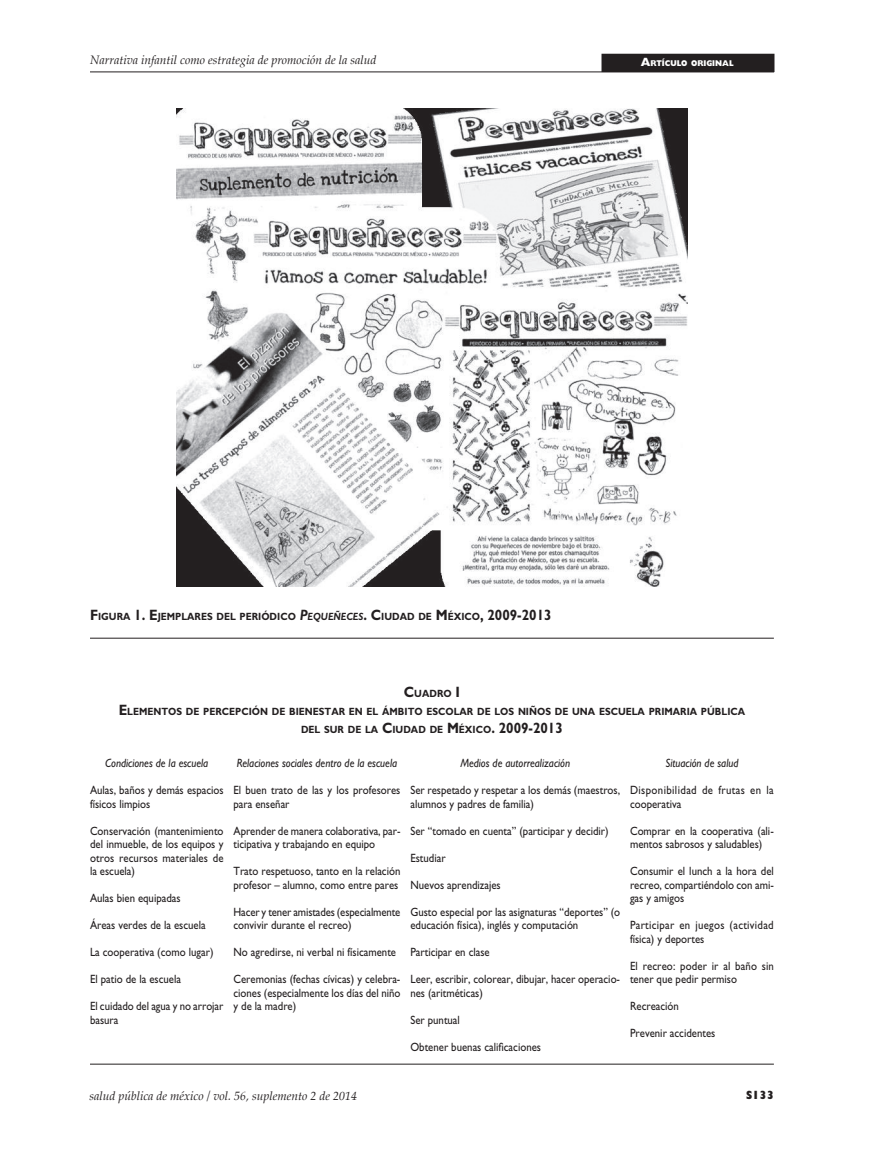
<style>
.page{position:relative;width:893px;height:1149px;background:#fff}
.page>*{position:absolute;margin:0;border:0;box-sizing:border-box;transform-origin:0 0}
.t1{font:12px/13.5px "Gill Sans";color:#231f20;scale:.9 1}
.t2{font:italic 12px "Gill Sans";color:#231f20;scale:.9 1}
.t3{font:italic 12px "Palatino";color:#231f20}
.t4{font:12px/13.5px "Gill Sans";letter-spacing:.025em;color:#231f20;scale:.9 1}
.t5{font:12px/13.5px "Gill Sans";letter-spacing:.035em;color:#231f20;scale:.9 1}
.t6{font:800 12px "Gill Sans";color:#231f20;scale:.9 1}
.t7{font:700 10.5px/18px "Gill Sans";color:#231f20;text-align:center;scale:.9 1}
.t8{font:800 8.4px "Gill Sans";color:#fff;scale:.9 1}
.s1{font-size:12px}
.s2{font-size:15px}
.s3{font-style:italic;font-size:15px}
.s4{font-style:italic}
</style>
<div class="page">
<div style="left:602px;top:54px;width:172px;height:18px;background:#231f20"></div>
<hr style="left:90px;top:72px;width:684px;height:1px;background:#231f20">
<hr style="left:90px;top:637px;width:684px;height:1px;background:#231f20">
<hr style="left:90px;top:1063px;width:684px;height:1px;background:#231f20">
<img style="left:177px;top:108px;width:510px;height:478px">
<p class="t3" style="left:90px;top:53px;width:288px">Narrativa infantil como estrategia de promoción de la salud</p>
<p class="t8" style="left:641px;top:59px;width:104px"><span class="s1">A</span>RTÍCULO ORIGINAL</p>
<p class="t7" style="left:90px;top:607px;width:514px"><span class="s2">F</span>IGURA <span class="s2">1. E</span>JEMPLARES DEL PERIÓDICO <span class="s3">P</span><span class="s4">EQUEÑECES</span><span class="s2">. C</span>IUDAD DE <span class="s2">M</span> ÉXICO<span class="s2">, 2009-2013</span></p>
<p class="t7" style="left:119px;top:684px;width:697px"><span class="s2">C</span>UADRO <span class="s2">I<br>E</span>LEMENTOS DE PERCEPCIÓN DE BIENESTAR EN EL ÁMBITO ESCOLAR DE LOS NIÑOS DE UNA ESCUELA PRIMARIA PÚBLICA<br>DEL SUR DE LA <span class="s2">C</span>IUDAD DE <span class="s2">M</span> ÉXICO<span class="s2">. 2009-2013</span></p>
<p class="t2" style="left:105px;top:756px;width:116px">Condiciones de la escuela</p>
<p class="t1" style="left:90px;top:783px;width:150px">Aulas, baños y demás espacios físicos limpios</p>
<p class="t1" style="left:90px;top:823px;width:150px;text-align:justify">Conservación (mantenimiento del inmueble, de los equipos y otros recursos materiales de la escuela)</p>
<p class="t1" style="left:90px;top:891px;width:102px">Aulas bien equipadas</p>
<p class="t1" style="left:90px;top:918px;width:130px">Áreas verdes de la escuela</p>
<p class="t1" style="left:90px;top:945px;width:139px">La cooperativa (como lugar)</p>
<p class="t1" style="left:90px;top:972px;width:103px">El patio de la escuela</p>
<p class="t1" style="left:90px;top:999px;width:150px">El cuidado del agua y no arrojar basura</p>
<p class="t2" style="left:665px;top:756px;width:83px">Situación de salud</p>
<p class="t5" style="left:630px;top:783px;width:161px">Disponibilidad de frutas en la cooperativa</p>
<p class="t1" style="left:630px;top:823px;width:161px">Comprar en la cooperativa (ali&shy;mentos sabrosos y saludables)</p>
<p class="t1" style="left:630px;top:864px;width:161px;text-align:justify">Consumir el lunch a la hora del recreo, compartiéndolo con ami&shy;gas y amigos</p>
<p class="t4" style="left:630px;top:918px;width:161px">Participar en juegos (actividad física) y deportes</p>
<p class="t1" style="left:630px;top:958px;width:161px">El recreo: poder ir al baño sin tener que pedir permiso</p>
<p class="t1" style="left:630px;top:999px;width:56px">Recreación</p>
<p class="t1" style="left:630px;top:1026px;width:96px">Prevenir accidentes</p>
<p class="t2" style="left:237px;top:756px;width:180px">Relaciones sociales dentro de la escuela</p>
<p class="t1" style="left:233px;top:783px;width:187px">El buen trato de las y los profesores para enseñar</p>
<p class="t1" style="left:233px;top:823px;width:187px">Aprender de manera colaborativa, par&shy;ticipativa y trabajando en equipo</p>
<p class="t1" style="left:233px;top:864px;width:187px">Trato respetuoso, tanto en la relación profesor – alumno, como entre pares</p>
<p class="t1" style="left:233px;top:904px;width:187px">Hacer y tener amistades (especialmente convivir durante el recreo)</p>
<p class="t1" style="left:233px;top:945px;width:182px">No agredirse, ni verbal ni físicamente</p>
<p class="t1" style="left:233px;top:972px;width:187px;text-align:justify">Ceremonias (fechas cívicas) y celebra&shy;ciones (especialmente los días del niño y de la madre)</p>
<p class="t2" style="left:460px;top:756px;width:123px">Medios de autorrealización</p>
<p class="t1" style="left:410px;top:783px;width:234px">Ser respetado y respetar a los demás (maestros, alumnos y padres de familia)</p>
<p class="t1" style="left:410px;top:823px;width:222px">Ser “tomado en cuenta” (participar y decidir)</p>
<p class="t1" style="left:410px;top:850px;width:41px">Estudiar</p>
<p class="t1" style="left:410px;top:877px;width:102px">Nuevos aprendizajes</p>
<p class="t1" style="left:410px;top:904px;width:235px">Gusto especial por las asignaturas “deportes” (o educación física), inglés y computación</p>
<p class="t1" style="left:410px;top:945px;width:90px">Participar en clase</p>
<p class="t1" style="left:410px;top:972px;width:235px">Leer, escribir, colorear, dibujar, hacer operacio&shy;nes (aritméticas)</p>
<p class="t1" style="left:410px;top:1012px;width:57px">Ser puntual</p>
<p class="t1" style="left:410px;top:1039px;width:147px">Obtener buenas calificaciones</p>
<p class="t3" style="left:89px;top:1088px;width:269px">salud pública de méxico / vol. 56, suplemento 2 de 2014</p>
<p class="t6" style="left:746px;top:1087px;width:33px">S133</p>
</div>
